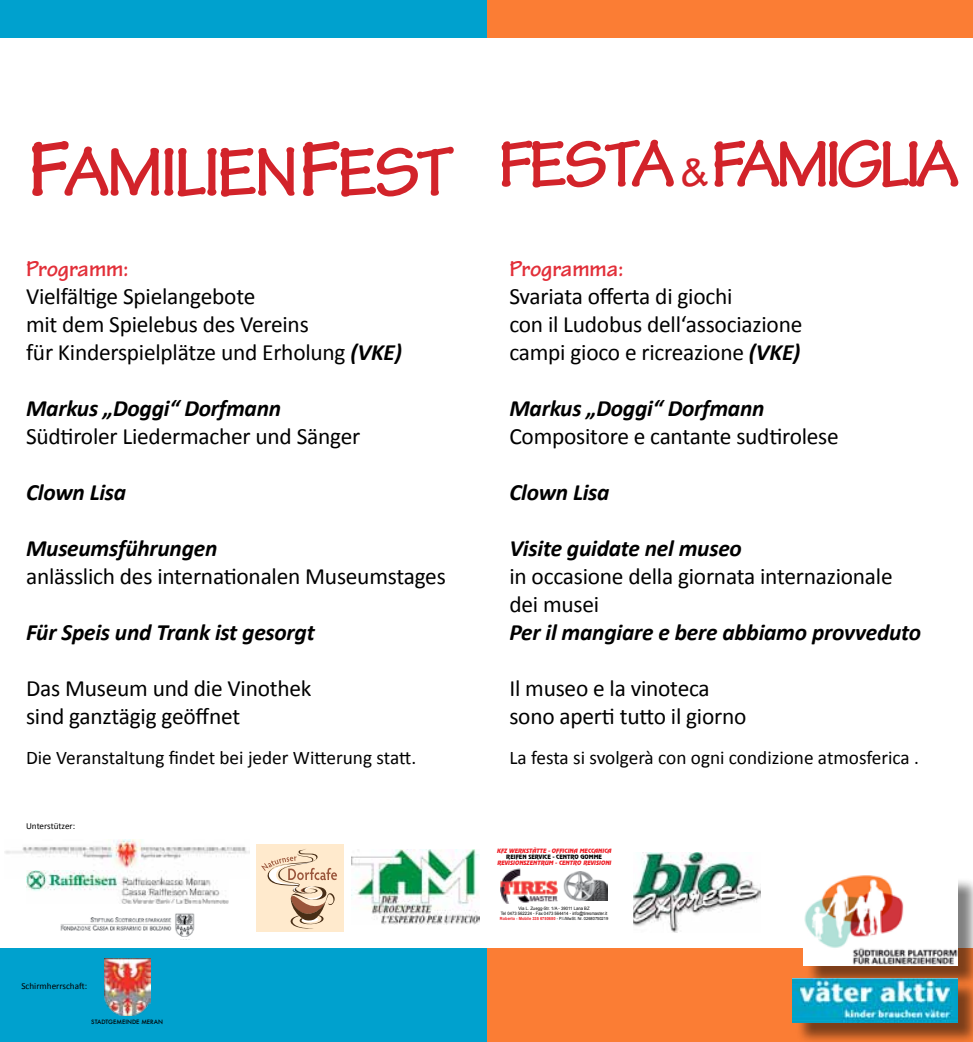
<style>
.page{position:relative;width:973px;height:1042px;background:#fff}
.page>*{position:absolute;margin:0;border:0;box-sizing:border-box;transform-origin:0 0}
.t1{font:700 70px "Tekton Pro";letter-spacing:-.075em;color:#d2232a}
.t2{font:23.45px/28px "Calibri";letter-spacing:-.01em;color:#000}
.t3{font:italic 700 23.45px "Calibri";letter-spacing:-.01em;color:#000}
.t4{font:700 23.45px "Tekton Pro";letter-spacing:-.015em;color:#e22f39}
.t5{font:19.25px "Calibri";color:#000}
.t6{font:9.1px "Calibri";color:#000}
.t7{font:500 5.77px "Futura";color:#000}
.t8{font:italic 5.25px "Revue";color:#ed1d24}
.t9{font:5.25px "Revue";color:#000}
.t10{font:4.55px/5.1px "Arial";color:#000;text-align:center;scale:.93 1}
.t11{font:4.2px "Arial";color:#000;scale:.93 1}
.s1{font-size:83.3px}
.s2{font-size:73.33px}
.s3{font-size:42px}
.s4{font-weight:700;font-style:italic}
.s5{font-weight:700;color:#ed1d24}
</style>
<div class="page">
<div style="left:486px;top:949px;width:486px;height:93px;background:#fb7d34"></div>
<div style="left:486px;top:0;width:486px;height:37px;background:#fb7d34"></div>
<div style="left:0;top:949px;width:486px;height:93px;background:#00a1ce"></div>
<div style="left:0;top:0;width:486px;height:37px;background:#00a1ce"></div>
<div style="left:805px;top:877px;width:167px;height:111px;background:#000;opacity:.5"></div>
<img style="left:802px;top:875px;width:155px;height:90px">
<div style="left:795px;top:981px;width:177px;height:61px;background:#000;opacity:.5"></div>
<img style="left:792px;top:978px;width:165px;height:45px">
<img style="left:5px;top:839px;width:244px;height:30px">
<img style="left:60px;top:913px;width:135px;height:24px">
<img style="left:26px;top:870px;width:202px;height:34px">
<img style="left:351px;top:850px;width:128px;height:74px">
<img style="left:633px;top:852px;width:127px;height:80px">
<img style="left:500px;top:887px;width:57px;height:16px">
<img style="left:563px;top:887px;width:44px;height:13px">
<svg style="left:500px;top:868px;width:108px;height:19px"></svg>
<div style="left:256px;top:845px;width:87px;height:87px;background:#ffeacd"></div>
<svg style="left:261px;top:849px;width:76px;height:80px"></svg>
<img style="left:104px;top:958px;width:46px;height:57px">
<h1 class="t1" style="left:28px;top:123px;width:933px"><span class="s1">F</span><span class="s2">AMILIEN</span><span class="s1">F</span><span class="s2">EST</span> FESTA <span class="s3">&amp;</span> FAMIGLIA</h1>
<p class="t4" style="left:26px;top:254px;width:104px">Programm:</p>
<p class="t2" style="left:26px;top:281px;width:377px">Vielfältige Spielangebote<br>mit dem Spielebus des Vereins<br>für Kinderspielplätze und Erholung <span class="s4">(VKE)</span></p>
<p class="t3" style="left:26px;top:393px;width:256px">Markus „Doggi“ Dorfmann</p>
<p class="t2" style="left:26px;top:421px;width:336px">Südtiroler Liedermacher und Sänger</p>
<p class="t3" style="left:26px;top:477px;width:102px">Clown Lisa</p>
<p class="t3" style="left:26px;top:533px;width:193px">Museumsführungen</p>
<p class="t2" style="left:26px;top:561px;width:421px">anlässlich des internationalen Museumstages</p>
<p class="t3" style="left:26px;top:618px;width:290px">Für Speis und Trank ist gesorgt</p>
<p class="t2" style="left:26px;top:673px;width:287px">Das Museum und die Vinothek sind ganztägig geöffnet</p>
<p class="t5" style="left:26px;top:746px;width:391px">Die Veranstaltung findet bei jeder Witterung statt.</p>
<p class="t6" style="left:26px;top:820px;width:51px">Unterstützer:</p>
<p class="t6" style="left:21px;top:980px;width:67px">Schirmherrschaft:</p>
<p class="t7" style="left:91px;top:1017px;width:73px">STADTGEMEINDE MERAN</p>
<p class="t4" style="left:509px;top:254px;width:115px">Programma:</p>
<p class="t2" style="left:509px;top:281px;width:294px">Svariata offerta di giochi<br>con il Ludobus dell‘associazione campi gioco e ricreazione <span class="s4">(VKE)</span></p>
<p class="t3" style="left:509px;top:393px;width:256px">Markus „Doggi“ Dorfmann</p>
<p class="t2" style="left:509px;top:421px;width:331px">Compositore e cantante sudtirolese</p>
<p class="t3" style="left:509px;top:477px;width:102px">Clown Lisa</p>
<p class="t3" style="left:509px;top:533px;width:234px">Visite guidate nel museo</p>
<p class="t2" style="left:509px;top:561px;width:385px">in occasione della giornata internazionale dei musei</p>
<p class="t3" style="left:509px;top:618px;width:413px">Per il mangiare e bere abbiamo provveduto</p>
<p class="t2" style="left:509px;top:673px;width:238px">Il museo e la vinoteca sono aperti tutto il giorno</p>
<p class="t5" style="left:509px;top:746px;width:411px">La festa si svolgerà con ogni condizione atmosferica .</p>
<p class="t8" style="left:497px;top:847px;width:117px">KFZ WERKSTÄTTE - OFFICINA MECCANICA</p>
<p class="t9" style="left:506px;top:853px;width:97px">REIFEN SERVICE - CENTRO GOMME</p>
<p class="t8" style="left:497px;top:859px;width:117px">REVISIONSZENTRUM - CENTRO REVISIONI</p>
<p class="t10" style="left:500px;top:906px;width:116px">Via L. Zuegg-Str. 1/A - 39011 Lana BZ<br>Tel 0473 562224 - Fax 0473 564414 - info@tiresmaster.it</p>
<p class="t11" style="left:500px;top:916px;width:118px"><span class="s5">Roberto - Mobile 335 6750680</span> - P.I./MwSt. Nr. 02680750219</p>
</div>
